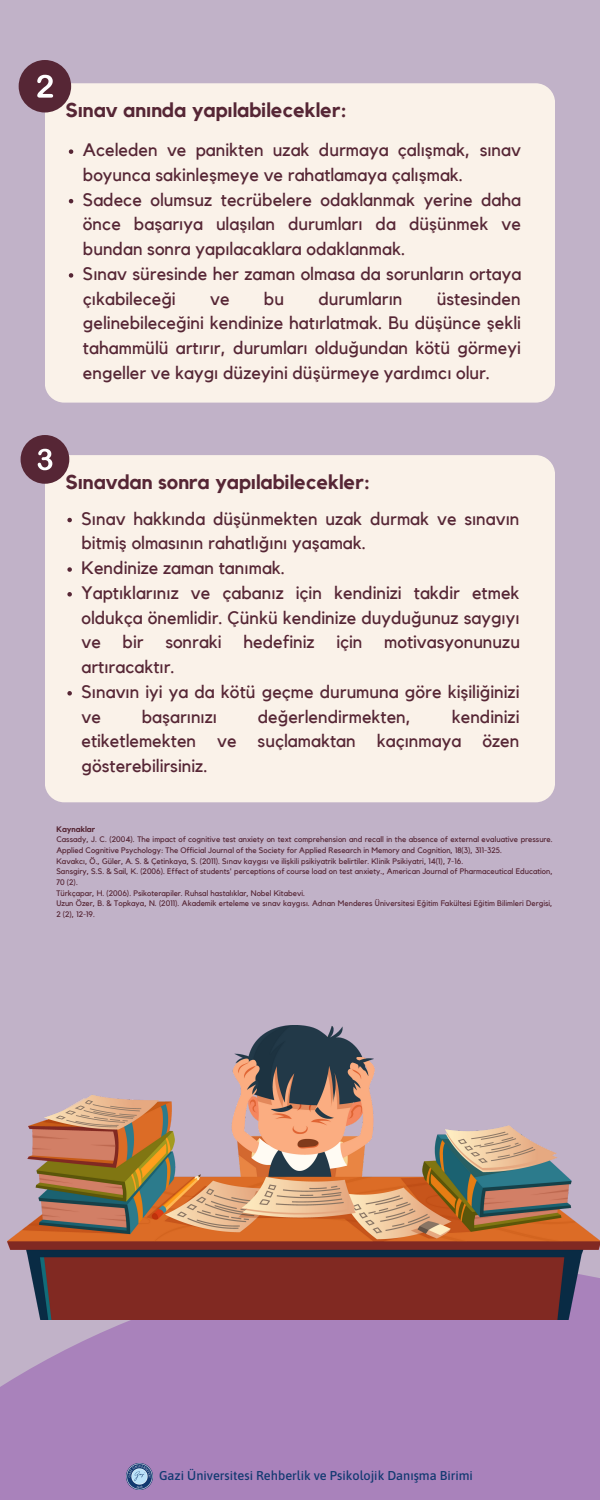
<style>
.page{position:relative;width:600px;height:1500px;background:#c1b2c8}
.page>*{position:absolute;margin:0;border:0;box-sizing:border-box;transform-origin:0 0}
.t1{font:700 20px "Kollektif";color:#562635}
.t2{font:18px/24.8px "Kollektif";color:#562635}
.t3{font:500 12.8px "Asap";color:#123971}
.t4{font:8px/10.7px "Kollektif";color:#562635}
.t5{font:700 8px "Kollektif";color:#562635}
</style>
<div class="page">
<div style="left:45px;top:455px;width:509px;height:347px;background:#faf2e9;border-radius:19px"></div>
<div style="left:21px;top:435px;width:48px;height:49px;background:#562635;border-radius:50%"></div>
<svg style="left:38px;top:449px;width:14px;height:21px"></svg>
<div style="left:45px;top:83px;width:509px;height:320px;background:#faf2e9;border-radius:19px"></div>
<div style="left:19px;top:60px;width:52px;height:52px;background:#562635;border-radius:50%"></div>
<svg style="left:37px;top:75px;width:16px;height:23px"></svg>
<div style="left:0;top:1025px;width:600px;height:475px;background:#a982bb"></div>
<img style="left:126px;top:1463px;width:27px;height:27px">
<img style="left:7px;top:1026px;width:593px;height:293px">
<svg style="left:67px;top:518px;width:5px;height:4px"></svg>
<svg style="left:67px;top:567px;width:5px;height:5px"></svg>
<svg style="left:67px;top:592px;width:5px;height:5px"></svg>
<svg style="left:67px;top:691px;width:5px;height:5px"></svg>
<svg style="left:69px;top:149px;width:4px;height:5px"></svg>
<svg style="left:69px;top:199px;width:4px;height:4px"></svg>
<svg style="left:69px;top:273px;width:4px;height:5px"></svg>
<p class="t1" style="left:65px;top:101px;width:283px">Sınav anında yapılabilecekler:</p>
<p class="t2" style="left:83px;top:138px;width:440px">Aceleden ve panikten uzak durmaya çalışmak, sınav boyunca sakinleşmeye ve rahatlamaya çalışmak.<br>Sadece olumsuz tecrübelere odaklanmak yerine daha önce başarıya ulaşılan durumları da düşünmek ve bundan sonra yapılacaklara odaklanmak.<br>Sınav süresinde her zaman olmasa da sorunların ortaya çıkabileceği</p>
<p class="t2" style="left:83px;top:287px;width:440px;text-align:justify;text-indent:354px">üstesinden gelinebileceğini kendinize hatırlatmak. Bu düşünce şekli tahammülü artırır, durumları olduğundan kötü görmeyi engeller ve kaygı düzeyini düşürmeye yardımcı olur.</p>
<p class="t2" style="left:210px;top:287px;width:21px">ve</p>
<p class="t2" style="left:264px;top:287px;width:22px">bu</p>
<p class="t2" style="left:318px;top:287px;width:86px">durumların</p>
<p class="t1" style="left:65px;top:473px;width:306px">Sınavdan sonra yapılabilecekler:</p>
<p class="t2" style="left:82px;top:507px;width:440px">Sınav hakkında düşünmekten uzak durmak ve sınavın bitmiş olmasının rahatlığını yaşamak.<br>Kendinize zaman tanımak.<br>Yaptıklarınız ve çabanız için kendinizi takdir etmek oldukça önemlidir. Çünkü kendinize duyduğunuz saygıyı ve bir sonraki hedefiniz için motivasyonunuzu artıracaktır.<br>Sınavın iyi ya da kötü geçme durumuna göre kişiliğinizi ve</p>
<p class="t2" style="left:82px;top:705px;width:439px;text-align:justify;text-indent:370px">kendinizi etiketlemekten ve suçlamaktan kaçınmaya özen gösterebilirsiniz.</p>
<p class="t2" style="left:142px;top:705px;width:77px">başarınızı</p>
<p class="t2" style="left:258px;top:705px;width:155px">değerlendirmekten,</p>
<p class="t5" style="left:56px;top:825px;width:40px">Kaynaklar</p>
<p class="t4" style="left:56px;top:834px;width:498px">Cassady, J. C. (2004). The impact of cognitive test anxiety on text comprehension and recall in the absence of external evaluative pressure.<br>Applied Cognitive Psychology: The Official Journal of the Society for Applied Research in Memory and Cognition, 18(3), 311-325.<br>Kavakcı, Ö., Güler, A. S. &amp; Çetinkaya, S. (2011). Sınav kaygısı ve ilişkili psikiyatrik belirtiler. Klinik Psikiyatri, 14(1), 7-16.<br>Sansgiry, S.S. &amp; Sail, K. (2006). Effect of students' perceptions of course load on test anxiety., American Journal of Pharmaceutical Education, 70 (2).<br>Tü rkçapar, H. (2006). Psikoterapiler. Ruhsal hastalıklar, Nobel Kitabevi.<br>Uzun Özer, B. &amp; Topkaya, N. (2011). Akademik erteleme ve sınav kaygısı. Adnan Menderes Üniversitesi Eğitim Fakültesi Eğitim Bilimleri Dergisi, 2 (2), 12-19.</p>
<p class="t3" style="left:159px;top:1468px;width:313px">Gazi Üniversitesi Rehberli k ve Psi koloji k Danışma Bi rimi</p>
</div>
